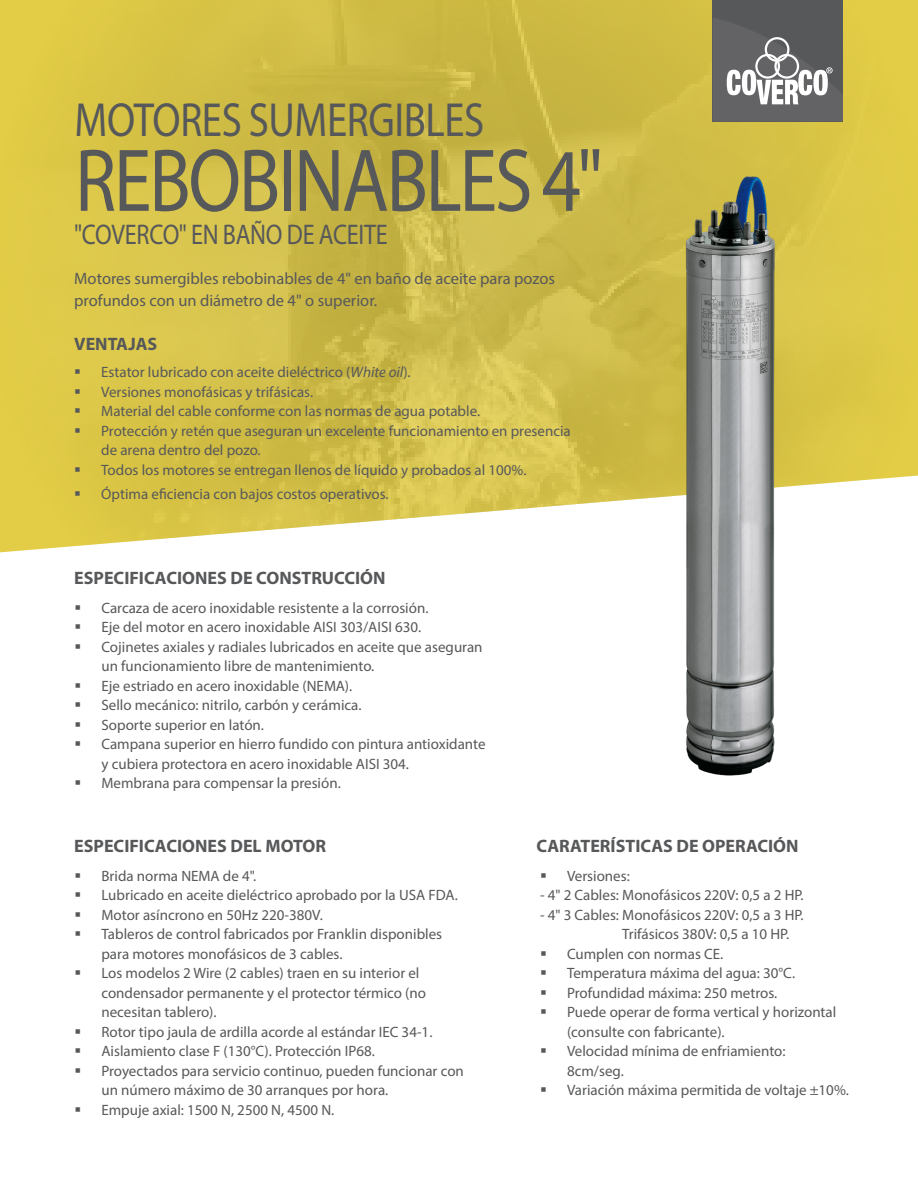
<style>
.page{position:relative;width:918px;height:1188px;background:#fff}
.page>*{position:absolute;margin:0;border:0;box-sizing:border-box;transform-origin:0 0}
.t1{font:90px "Myriad Pro";letter-spacing:-.03em;color:#57585a;scale:.85 1}
.t2{font:48.15px "Myriad Pro";letter-spacing:-.01em;color:#57585a;scale:.85 1}
.t3{font:28.5px "Myriad Pro";letter-spacing:-.01em;color:#57585a;scale:.85 1}
.Body_Text{font:700 18px "Myriad Pro";color:#57585a}
.Body_Text-2{font:16.5px/22.5px "Myriad Pro";color:#57585a}
.Body_Text-3{font:15px/19.5px "Myriad Pro";color:#57585a}
.s1{font-style:italic}
</style>
<div class="page">
<img style="left:0;top:0;width:918px;height:553px">
<div style="left:713px;top:0;width:130px;height:122px;background:#57585a"></div>
<svg style="left:713px;top:18px;width:130px;height:103px"></svg>
<img style="left:639px;top:167px;width:170px;height:609px">
<svg style="left:76px;top:370px;width:4px;height:4px"></svg>
<svg style="left:76px;top:389px;width:4px;height:4px"></svg>
<svg style="left:76px;top:409px;width:4px;height:4px"></svg>
<svg style="left:76px;top:428px;width:4px;height:4px"></svg>
<svg style="left:76px;top:467px;width:4px;height:4px"></svg>
<svg style="left:76px;top:491px;width:4px;height:4px"></svg>
<p class="t2" style="left:75px;top:90px;width:484px">MOTORES SUMERGIBLES</p>
<p class="t1" style="left:75px;top:125px;width:623px">REBOBINABLES 4"</p>
<p class="t3" style="left:74px;top:217px;width:370px">"COVERCO" EN BAÑO DE ACEITE</p>
<p class="Body_Text-2" style="left:74px;top:267px;width:482px">Motores sumergibles rebobinables de 4" en baño de aceite para pozos profundos con un diámetro de 4" o superior.</p>
<p class="Body_Text" style="left:74px;top:332px;width:85px">VENTAJAS</p>
<p class="Body_Text-3" style="left:101px;top:362px;width:311px">Estator lubricado con aceite dieléctrico (<span class="s1">White oil</span>).</p>
<p class="Body_Text-3" style="left:101px;top:382px;width:213px">Versiones monofásicas y trifásicas.</p>
<p class="Body_Text-3" style="left:101px;top:401px;width:380px">Material del cable conforme con las normas de agua potable.</p>
<p class="Body_Text-3" style="left:101px;top:421px;width:471px">Protección y retén que aseguran un excelente funcionamiento en presencia de arena dentro del pozo.</p>
<p class="Body_Text-3" style="left:101px;top:460px;width:427px">Todos los motores se entregan llenos de líquido y probados al 100%.</p>
<p class="Body_Text-3" style="left:101px;top:484px;width:289px">Óptima eficiencia con bajos costos operativos.</p>
<p class="Body_Text" style="left:74px;top:566px;width:313px">ESPECIFICACIONES DE CONSTRUCCIÓN</p>
<p class="Body_Text-3" style="left:101px;top:598px;width:329px">Carcaza de acero inoxidable resistente a la corrosión.</p>
<p class="Body_Text-3" style="left:101px;top:617px;width:321px">Eje del motor en acero inoxidable AISI 303/AISI 630.</p>
<p class="Body_Text-3" style="left:101px;top:637px;width:383px">Cojinetes axiales y radiales lubricados en aceite que aseguran un funcionamiento libre de mantenimiento.</p>
<p class="Body_Text-3" style="left:101px;top:676px;width:252px">Eje estriado en acero inoxidable (NEMA).</p>
<p class="Body_Text-3" style="left:101px;top:695px;width:262px">Sello mecánico: nitrilo, carbón y cerámica.</p>
<p class="Body_Text-3" style="left:101px;top:715px;width:164px">Soporte superior en latón.</p>
<p class="Body_Text-3" style="left:101px;top:734px;width:386px">Campana superior en hierro fundido con pintura antioxidante y cubiera protectora en acero inoxidable AISI 304.</p>
<p class="Body_Text-3" style="left:101px;top:773px;width:241px">Membrana para compensar la presión.</p>
<p class="Body_Text" style="left:74px;top:834px;width:253px">ESPECIFICACIONES DEL MOTOR</p>
<p class="Body_Text-3" style="left:101px;top:866px;width:156px">Brida norma NEMA de 4".</p>
<p class="Body_Text-3" style="left:101px;top:885px;width:358px">Lubricado en aceite dieléctrico aprobado por la USA FDA.</p>
<p class="Body_Text-3" style="left:101px;top:905px;width:223px">Motor asíncrono en 50Hz 220-380V.</p>
<p class="Body_Text-3" style="left:101px;top:924px;width:342px">Tableros de control fabricados por Franklin disponibles para motores monofásicos de 3 cables.</p>
<p class="Body_Text-3" style="left:101px;top:963px;width:326px">Los modelos 2 Wire (2 cables) traen en su interior el condensador permanente y el protector térmico (no necesitan tablero).</p>
<p class="Body_Text-3" style="left:101px;top:1022px;width:333px">Rotor tipo jaula de ardilla acorde al estándar IEC 34-1.</p>
<p class="Body_Text-3" style="left:101px;top:1041px;width:275px">Aislamiento clase F (130°C). Protección IP68.</p>
<p class="Body_Text-3" style="left:101px;top:1061px;width:364px">Proyectados para servicio continuo, pueden funcionar con un número máximo de 30 arranques por hora.</p>
<p class="Body_Text-3" style="left:101px;top:1100px;width:234px">Empuje axial: 1500 N, 2500 N, 4500 N.</p>
<p class="Body_Text" style="left:537px;top:834px;width:264px">CARATERÍSTICAS DE OPERACIÓN</p>
<p class="Body_Text-3" style="left:567px;top:866px;width:64px">Versiones:</p>
<p class="Body_Text-3" style="left:540px;top:885px;width:265px">- 4" 2 Cables: Monofásicos 220V: 0,5 a 2 HP.</p>
<p class="Body_Text-3" style="left:540px;top:905px;width:265px">- 4" 3 Cables: Monofásicos 220V: 0,5 a 3 HP.</p>
<p class="Body_Text-3" style="left:622px;top:924px;width:169px">Trifásicos 380V: 0,5 a 10 HP.</p>
<p class="Body_Text-3" style="left:567px;top:944px;width:158px">Cumplen con normas CE.</p>
<p class="Body_Text-3" style="left:567px;top:963px;width:230px">Temperatura máxima del agua: 30°C.</p>
<p class="Body_Text-3" style="left:567px;top:983px;width:212px">Profundidad máxima: 250 metros.</p>
<p class="Body_Text-3" style="left:567px;top:1002px;width:271px">Puede operar de forma vertical y horizontal (consulte con fabricante).</p>
<p class="Body_Text-3" style="left:567px;top:1041px;width:220px">Velocidad mínima de enfriamiento:<br>8cm/seg.</p>
<p class="Body_Text-3" style="left:567px;top:1080px;width:284px">Variación máxima permitida de voltaje ±10%.</p>
</div>
